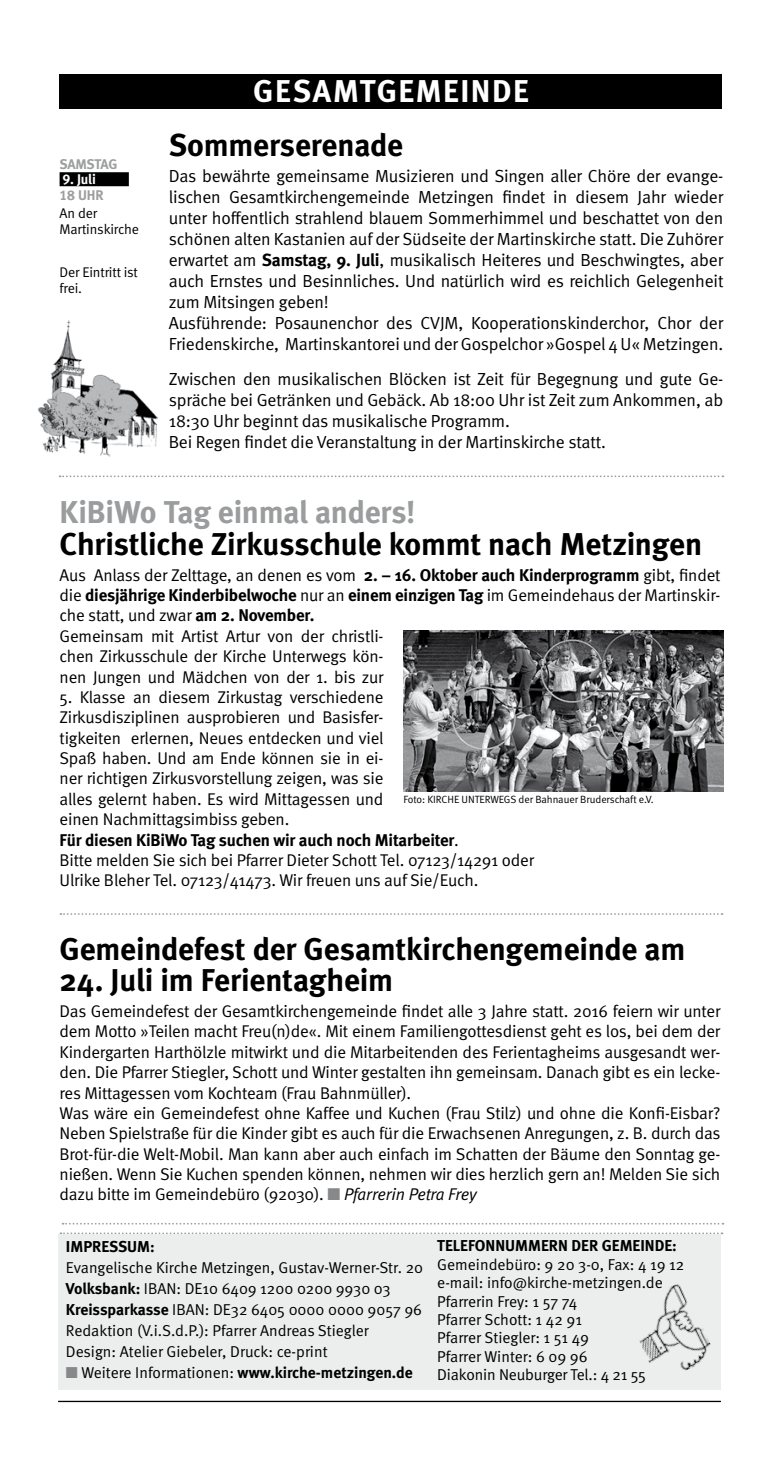
<style>
.page{position:relative;width:782px;height:1474px;background:#fff}
.page>*{position:absolute;margin:0;border:0;box-sizing:border-box;transform-origin:0 0}
.t1{font:700 31.5px "Meta";letter-spacing:-.01em;color:#000}
.t2{font:700 31.5px "Meta";letter-spacing:-.01em;color:#9a9c9d}
.t3{font:700 31.5px "Meta";letter-spacing:.05em;color:#fff}
.t4{font:17.5px/21px "Meta Normal";letter-spacing:-.01em;color:#000}
.t5{font:16.97px/20.3px "Meta Normal";letter-spacing:-.01em;color:#000}
.t6{font:700 16.97px "Meta";letter-spacing:-.01em;color:#000}
.t7{font:15.75px/18.4px "Meta Normal";color:#000}
.t8{font:700 15.75px "Meta";color:#000}
.t9{font:14px/15.8px "Meta Normal";letter-spacing:-.01em;color:#000}
.t10{font:700 14px "Meta";letter-spacing:-.02em;color:#9c9e9f}
.t11{font:14px "Meta Bold LF";color:#fff}
.t12{font:14px "Meta Bold LF";color:#9c9e9f}
.t13{font:10.5px "Meta Normal";letter-spacing:-.005em;color:#000}
.s1{font-family:"Meta";font-weight:700}
.s2{font-family:"Meta Normal";font-weight:400}
.s3{color:#87888a}
.s4{font-style:italic}
</style>
<div class="page">
<svg style="left:63px;top:1223px;width:660px;height:1px"></svg>
<div style="left:60px;top:74px;width:662px;height:35px;background:#000"></div>
<svg style="left:60px;top:913px;width:662px;height:2px"></svg>
<hr style="left:58px;top:1400px;width:662px;height:1px;background:#000">
<svg style="left:60px;top:1232px;width:662px;height:2px"></svg>
<div style="left:60px;top:172px;width:69px;height:14px;background:#000"></div>
<svg style="left:60px;top:475px;width:663px;height:2px"></svg>
<img style="left:37px;top:320px;width:121px;height:137px">
<div style="left:58px;top:1234px;width:662px;height:155px;background:#eceded"></div>
<img style="left:639px;top:1284px;width:72px;height:87px">
<img style="left:403px;top:630px;width:320px;height:161px">
<p class="t10" style="left:60px;top:155px;width:60px">SAMSTAG</p>
<p class="t11" style="left:63px;top:171px;width:35px">9. Juli</p>
<p class="t12" style="left:60px;top:187px;width:45px">18 UHR</p>
<p class="t9" style="left:60px;top:205px;width:81px">An der<br>Martinskirche</p>
<p class="t9" style="left:60px;top:263px;width:80px;line-height:16.8px">Der Eintritt ist frei.</p>
<h1 class="t3" style="left:253px;top:73px;width:277px">GESAMTGEMEINDE</h1>
<h1 class="t1" style="left:169px;top:126px;width:236px">Sommerserenade</h1>
<p class="t4" style="left:169px;top:165px;width:556px">Das bewährte gemeinsame Musizieren und Singen aller Chöre der evange&shy;lischen Gesamtkirchengemeinde Metzingen findet in diesem Jahr wieder unter hoffentlich strahlend blauem Sommerhimmel und beschattet von den schönen alten Kastanien auf der Südseite der Martinskirche statt. Die Zuhörer erwartet am <span class="s1">Samstag, 9. Juli</span>, musikalisch Heiteres und Beschwingtes, aber auch Ernstes und Besinnliches. Und natürlich wird es reichlich Gelegenheit zum Mitsingen geben!<br>Ausführende: Posaunenchor des CVJM, Kooperationskinderchor, Chor der Friedenskirche, Martinskantorei und der Gospelchor »Gospel 4 U« Metzingen.</p>
<p class="t4" style="left:169px;top:368px;width:555px">Zwischen den musikalischen Blöcken ist Zeit für Begegnung und gute Ge&shy;spräche bei Getränken und Gebäck. Ab 18:00 Uhr ist Zeit zum Ankommen, ab 18:30 Uhr beginnt das musikalische Programm.<br>Bei Regen findet die Veranstaltung in der Martinskirche statt.</p>
<h1 class="t2" style="left:60px;top:494px;width:357px">KiBiWo Tag einmal anders!</h1>
<h1 class="t1" style="left:60px;top:525px;width:644px">Christliche Zirkusschule kommt nach Metzingen</h1>
<p class="t5" style="left:60px;top:564px;width:662px">Aus Anlass der Zelttage, an denen es vom <span class="s1">2. – 16. Oktober auch Kinderprogramm</span> gibt, findet</p>
<p class="t6" style="left:60px;top:585px;width:662px"><span class="s2">die</span> diesjährige Kinderbibelwoche <span class="s2">nur an</span> einem einzigen Tag <span class="s2">im Gemeindehaus der Martinskir-</span></p>
<p class="t5" style="left:60px;top:605px;width:325px">che statt, und zwar <span class="s1">am 2. November.<br></span>Gemeinsam mit Artist Artur von der christli&shy;chen Zirkusschule der Kirche Unterwegs kön&shy;nen Jungen und Mädchen von der 1. bis zur</p>
<p class="t5" style="left:60px;top:686px;width:325px;text-align:justify">5. Klasse an diesem Zirkustag verschiedene Zirkusdisziplinen ausprobieren und Basisfer&shy;tigkeiten erlernen, Neues entdecken und viel Spaß haben. Und am Ende können sie in ei&shy;ner richtigen Zirkusvorstellung zeigen, was sie alles gelernt haben. Es wird Mittagessen und einen Nachmittagsimbiss geben.</p>
<p class="t6" style="left:60px;top:829px;width:401px">Für diesen KiBiWo Tag suchen wir auch noch Mitarbeiter<span class="s2">.</span></p>
<p class="t5" style="left:60px;top:849px;width:476px">Bitte melden Sie sich bei Pfarrer Dieter Schott Tel. 07123/14291 oder<br>Ulrike Bleher Tel. 07123/41473. Wir freuen uns auf Sie/Euch.</p>
<p class="t13" style="left:403px;top:793px;width:252px">Foto: KIRCHE UNTERWEGS der Bahnauer Bruderschaft e.V.</p>
<h1 class="t1" style="left:60px;top:930px;width:627px">Gemeindefest der Gesamtkirchengemeinde am</h1>
<h1 class="t1" style="left:60px;top:961px;width:335px">24. Juli im Ferientagheim</h1>
<p class="t5" style="left:60px;top:1000px;width:662px">Das Gemeindefest der Gesamtkirchengemeinde findet alle 3 Jahre statt. 2016 feiern wir unter dem Motto »Teilen macht Freu(n)de«. Mit einem Familiengottesdienst geht es los, bei dem der Kindergarten Harthölzle mitwirkt und die Mitarbeitenden des Ferientagheims ausgesandt wer&shy;den. Die Pfarrer Stiegler, Schott und Winter gestalten ihn gemeinsam. Danach gibt es ein lecke&shy;res Mittagessen vom Kochteam (Frau Bahnmüller).<br>Was wäre ein Gemeindefest ohne Kaffee und Kuchen (Frau Stilz) und ohne die Konfi-Eisbar?<br>Neben Spielstraße für die Kinder gibt es auch für die Erwachsenen Anregungen, z. B. durch das Brot-für-die Welt-Mobil. Man kann aber auch einfach im Schatten der Bäume den Sonntag ge&shy;nießen. Wenn Sie Kuchen spenden können, nehmen wir dies herzlich gern an! Melden Sie sich dazu bitte im Gemeindebüro (92030). <span class="s3">■</span> <span class="s4">Pfarrerin Petra Frey</span></p>
<p class="t8" style="left:66px;top:1236px;width:90px">IMPRESSUM:</p>
<p class="t7" style="left:66px;top:1256px;width:359px;line-height:21px">Evangelische Kirche Metzingen, Gustav-Werner-Str. 20<br><span class="s1">Volksbank:</span> IBAN: DE10 6409 1200 0200 9930 03<br><span class="s1">Kreissparkasse</span> IBAN: DE32 6405 0000 0000 9057 96<br>Redaktion (V.i.S.d.P.): Pfarrer Andreas Stiegler<br>Design: Atelier Giebeler, Druck: ce-print</p>
<p class="t8" style="left:66px;top:1362px;width:348px"><span class="s3">■</span> <span class="s2">Weitere Informationen:</span> www.kirche-metzingen.de</p>
<p class="t8" style="left:437px;top:1236px;width:241px">TELEFONNUMMERN DER GEMEINDE:</p>
<p class="t7" style="left:437px;top:1254px;width:248px">Gemeindebüro: 9 20 3-0, Fax: 4 19 12 e-mail: info@kirche-metzingen.de<br>Pfarrerin Frey: 1 57 74<br>Pfarrer Schott: 1 42 91<br>Pfarrer Stiegler: 1 51 49<br>Pfarrer Winter: 6 09 96<br>Diakonin Neuburger Tel.: 4 21 55</p>
</div>
